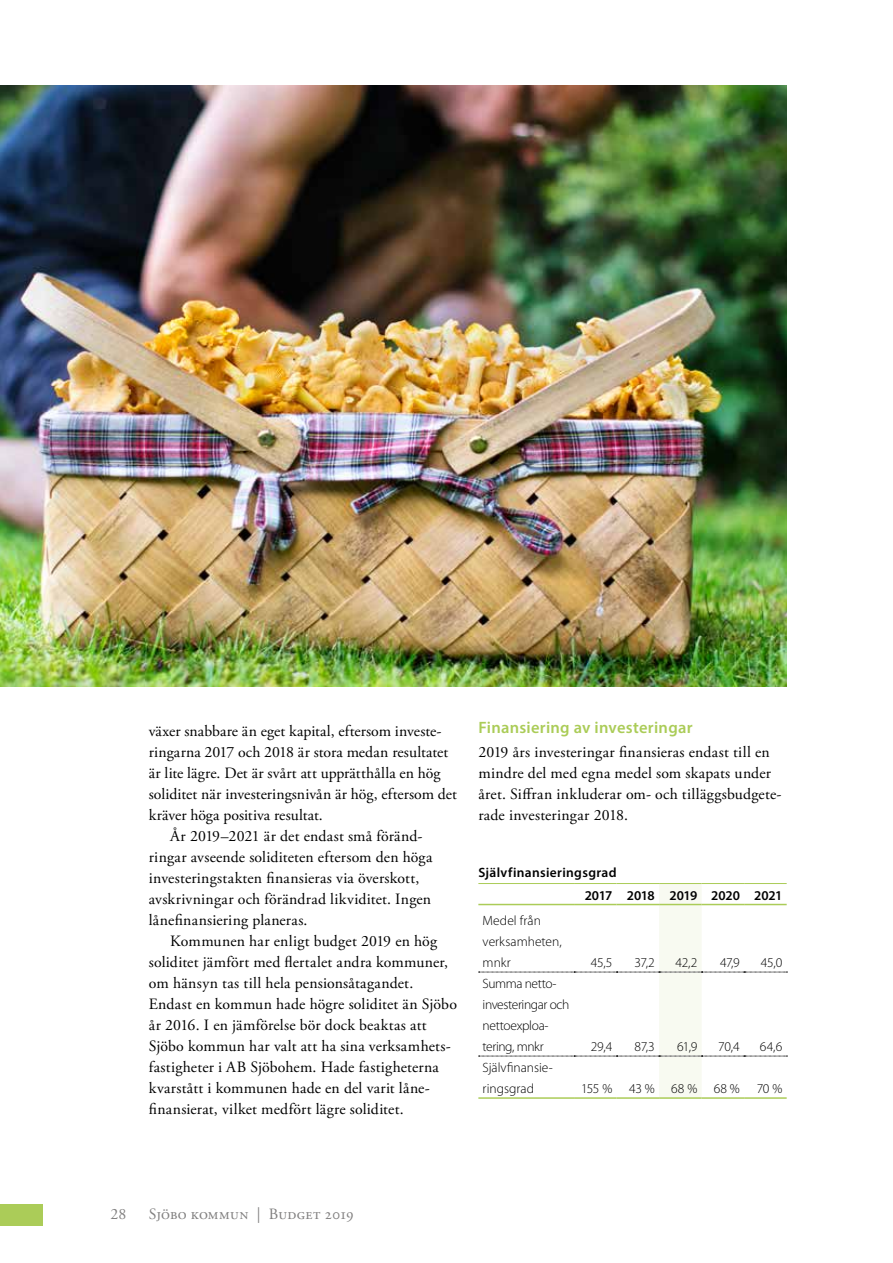
<style>
.page{position:relative;width:893px;height:1263px;background:#fff}
.page>*{position:absolute;margin:0;border:0;box-sizing:border-box;transform-origin:0 0}
.t1{font:600 16.5px "Myriad Pro";letter-spacing:.015em;color:#abcc58}
.t2{font:15.75px/21px "Adobe Garamond Pro";letter-spacing:-.005em;color:#000}
.t3{font:15.75px "Adobe Garamond Pro";letter-spacing:-.05em;color:#000}
.t4{font:15.75px "Adobe Garamond Pro";letter-spacing:.01em;color:#818080}
.t5{font:300 13.5px/21px "Myriad Pro";letter-spacing:-.015em;color:#000}
.t6{font:600 13.5px/23px "Myriad Pro";letter-spacing:.025em;color:#000}
</style>
<div class="page">
<div style="left:0;top:1204px;width:43px;height:21px;background:#abcc58"></div>
<hr style="left:478px;top:904px;width:96px;height:1px;background:#abcc58">
<hr style="left:478px;top:1097px;width:96px;height:2px;background:#abcc58">
<hr style="left:574px;top:1097px;width:43px;height:2px;background:#abcc58">
<hr style="left:617px;top:1097px;width:42px;height:2px;background:#abcc58">
<hr style="left:659px;top:1097px;width:43px;height:2px;background:#abcc58">
<hr style="left:702px;top:1097px;width:42px;height:2px;background:#abcc58">
<hr style="left:744px;top:1097px;width:43px;height:2px;background:#abcc58">
<hr style="left:478px;top:883px;width:96px;height:1px;background:#abcc58">
<svg style="left:479px;top:883px;width:308px;height:215px"></svg>
<img style="left:0;top:85px;width:787px;height:601px">
<p class="t2" style="left:149px;top:721px;width:294px">växer snabbare än eget kapital, eftersom investe-</p>
<p class="t3" style="left:149px;top:743px;width:301px">ringarna 2017 och 2018 är stora medan resultatet</p>
<p class="t2" style="left:149px;top:763px;width:293px">är lite lägre. Det är svårt att upprätthålla en hög</p>
<p class="t2" style="left:149px;top:784px;width:310px">soliditet när investeringsnivån är hög, eftersom det</p>
<p class="t2" style="left:149px;top:805px;width:176px">kräver höga positiva resultat.</p>
<p class="t2" style="left:170px;top:826px;width:254px">År 2019–2021 är det endast små föränd-</p>
<p class="t2" style="left:149px;top:847px;width:285px">ringar avseende soliditeten eftersom den höga</p>
<p class="t2" style="left:149px;top:868px;width:272px">investeringstakten finansieras via överskott,</p>
<p class="t2" style="left:149px;top:889px;width:284px">avskrivningar och förändrad likviditet. Ingen</p>
<p class="t2" style="left:149px;top:910px;width:160px">lånefinansiering planeras.</p>
<p class="t2" style="left:170px;top:931px;width:269px">Kommunen har enligt budget 2019 en hög</p>
<p class="t2" style="left:149px;top:952px;width:301px">soliditet jämfört med flertalet andra kommuner,</p>
<p class="t2" style="left:149px;top:973px;width:266px">om hänsyn tas till hela pensionsåtagandet.</p>
<p class="t2" style="left:149px;top:994px;width:310px">Endast en kommun hade högre soliditet än Sjöbo</p>
<p class="t2" style="left:149px;top:1015px;width:279px">år 2016. I en jämförelse bör dock beaktas att</p>
<p class="t2" style="left:149px;top:1036px;width:304px">Sjöbo kommun har valt att ha sina verksamhets-</p>
<p class="t2" style="left:149px;top:1057px;width:292px">fastigheter i AB Sjöbohem. Hade fastigheterna</p>
<p class="t2" style="left:149px;top:1078px;width:281px">kvarstått i kommunen hade en del varit låne-</p>
<p class="t2" style="left:149px;top:1099px;width:256px">finansierat, vilket medfört lägre soliditet.</p>
<p class="t1" style="left:478px;top:717px;width:216px">Finansiering av investeringar</p>
<p class="t2" style="left:478px;top:742px;width:305px">2019 års investeringar finansieras endast till en mindre del med egna medel som skapats under året. Siffran inkluderar om- och tilläggsbudgete&shy;rade investeringar 2018.</p>
<p class="t6" style="left:585px;top:861px;width:199px;text-indent:-106px">Självfinansieringsgrad<br>2017 2018 2019 2020 2021</p>
<p class="t5" style="left:483px;top:910px;width:81px">Medel från verksamheten, mnkr</p>
<p class="t5" style="left:591px;top:952px;width:23px">45,5</p>
<p class="t5" style="left:634px;top:952px;width:22px">37,2</p>
<p class="t5" style="left:676px;top:952px;width:23px">42,2</p>
<p class="t5" style="left:720px;top:952px;width:21px">47,9</p>
<p class="t5" style="left:761px;top:952px;width:23px">45,0</p>
<p class="t5" style="left:483px;top:973px;width:88px">Summa netto&shy;investeringar och nettoexploa&shy;tering, mnkr</p>
<p class="t5" style="left:483px;top:1057px;width:72px">Självfinansie&shy;ringsgrad</p>
<p class="t5" style="left:591px;top:1036px;width:23px">29,4</p>
<p class="t5" style="left:634px;top:1036px;width:22px">87,3</p>
<p class="t5" style="left:677px;top:1036px;width:22px">61,9</p>
<p class="t5" style="left:718px;top:1036px;width:23px">70,4</p>
<p class="t5" style="left:760px;top:1036px;width:24px">64,6</p>
<p class="t5" style="left:581px;top:1078px;width:33px">155 %</p>
<p class="t5" style="left:629px;top:1078px;width:155px">43 % 68 % 68 % 70 %</p>
<p class="t4" style="left:111px;top:1204px;width:17px">28</p>
<p class="t4" style="left:149px;top:1205px;width:207px">Sjöbo kommun | Budget 2019</p>
</div>
